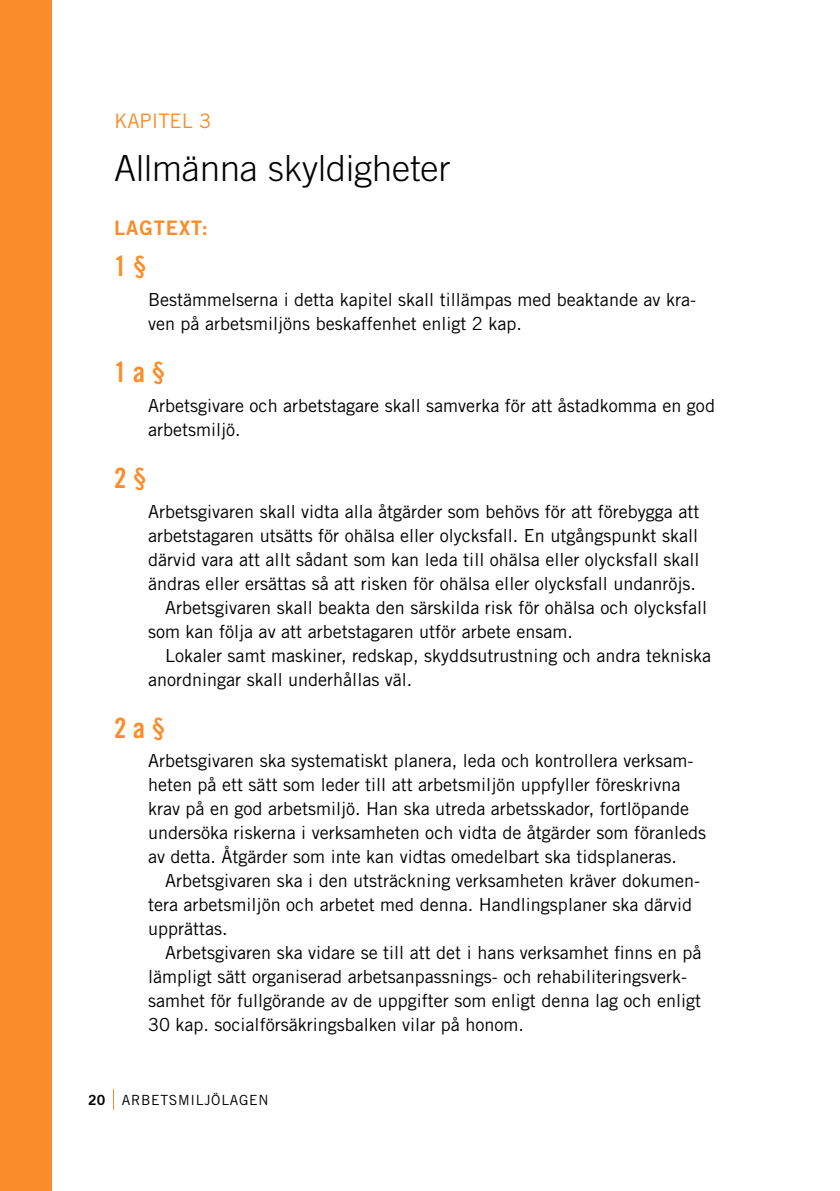
<style>
.page{position:relative;width:840px;height:1191px;background:#fff}
.page>*{position:absolute;margin:0;border:0;box-sizing:border-box;transform-origin:0 0}
.t1{font:300 36px "Trade Gothic LT Std";color:#000}
.t2{font:28px "Trade Gothic LT Std Bd Cn 20";color:#fa8d29}
.t3{font:20px "Trade Gothic LT Std";color:#fa8d29}
.t4{font:20px "Trade Gothic LT Std Bd 2";letter-spacing:.05em;color:#fa8d29}
.t5{font:18px/24px "Trade Gothic LT Std";color:#000}
.t6{font:14px "Trade Gothic LT Std";letter-spacing:.05em;color:#000}
.s1{font-family:"Trade Gothic LT Std Bd 2"}
</style>
<div class="page">
<svg style="left:113px;top:1089px;width:1px;height:20px"></svg>
<div style="left:0;top:0;width:51px;height:1191px;background:#fa8d29"></div>
<p class="t3" style="left:114px;top:109px;width:99px">KAPITEL 3</p>
<h1 class="t1" style="left:114px;top:147px;width:337px">Allmänna skyldigheter</h1>
<p class="t4" style="left:114px;top:216px;width:95px">LAGTEXT:</p>
<h2 class="t2" style="left:114px;top:249px;width:34px">1 §</h2>
<p class="t5" style="left:148px;top:287px;width:549px">Bestämmelserna i detta kapitel skall tillämpas med beaktande av kra&shy;ven på arbetsmiljöns beskaffenhet enligt 2 kap.</p>
<h2 class="t2" style="left:114px;top:355px;width:53px">1 a §</h2>
<p class="t5" style="left:148px;top:393px;width:568px">Arbetsgivare och arbetstagare skall samverka för att åstadkomma en god arbetsmiljö.</p>
<h2 class="t2" style="left:114px;top:461px;width:34px">2 §</h2>
<p class="t5" style="left:148px;top:499px;width:552px">Arbetsgivaren skall vidta alla åtgärder som behövs för att förebygga att</p>
<p class="t5" style="left:148px;top:523px;width:551px">arbetstagaren utsätts för ohälsa eller olycksfall. En utgångspunkt skall</p>
<p class="t5" style="left:148px;top:547px;width:552px">därvid vara att allt sådant som kan leda till ohälsa eller olycksfall skall</p>
<p class="t5" style="left:148px;top:571px;width:549px">ändras eller ersättas så att risken för ohälsa eller olycksfall undanröjs.</p>
<p class="t5" style="left:165px;top:595px;width:543px">Arbetsgivaren skall beakta den särskilda risk för ohälsa och olycksfall</p>
<p class="t5" style="left:148px;top:619px;width:426px">som kan följa av att arbetstagaren utför arbete ensam.</p>
<p class="t5" style="left:165px;top:643px;width:547px">Lokaler samt maskiner, redskap, skyddsutrustning och andra tekniska</p>
<p class="t5" style="left:148px;top:667px;width:266px">anordningar skall underhållas väl.</p>
<h2 class="t2" style="left:114px;top:710px;width:53px">2 a §</h2>
<p class="t5" style="left:148px;top:748px;width:559px">Arbetsgivaren ska systematiskt planera, leda och kontrollera verksam&shy;heten på ett sätt som leder till att arbetsmiljön uppfyller föreskrivna krav på en god arbetsmiljö. Han ska utreda arbetsskador, fortlöpande undersöka riskerna i verksamheten och vidta de åtgärder som föranleds av detta. Åtgärder som inte kan vidtas omedelbart ska tidsplaneras.</p>
<p class="t5" style="left:148px;top:868px;width:553px;text-indent:17px">Arbetsgivaren ska i den utsträckning verksamheten kräver dokumen&shy;tera arbetsmiljön och arbetet med denna. Handlingsplaner ska därvid upprättas.</p>
<p class="t5" style="left:148px;top:940px;width:554px;text-indent:17px">Arbetsgivaren ska vidare se till att det i hans verksamhet finns en på lämpligt sätt organiserad arbetsanpassnings- och rehabiliteringsverk&shy;samhet för fullgörande av de uppgifter som enligt denna lag och enligt 30 kap. socialförsäkringsbalken vilar på honom.</p>
<p class="t6" style="left:88px;top:1091px;width:182px"><span class="s1">20</span> ARBETSMILJÖlagen</p>
</div>
